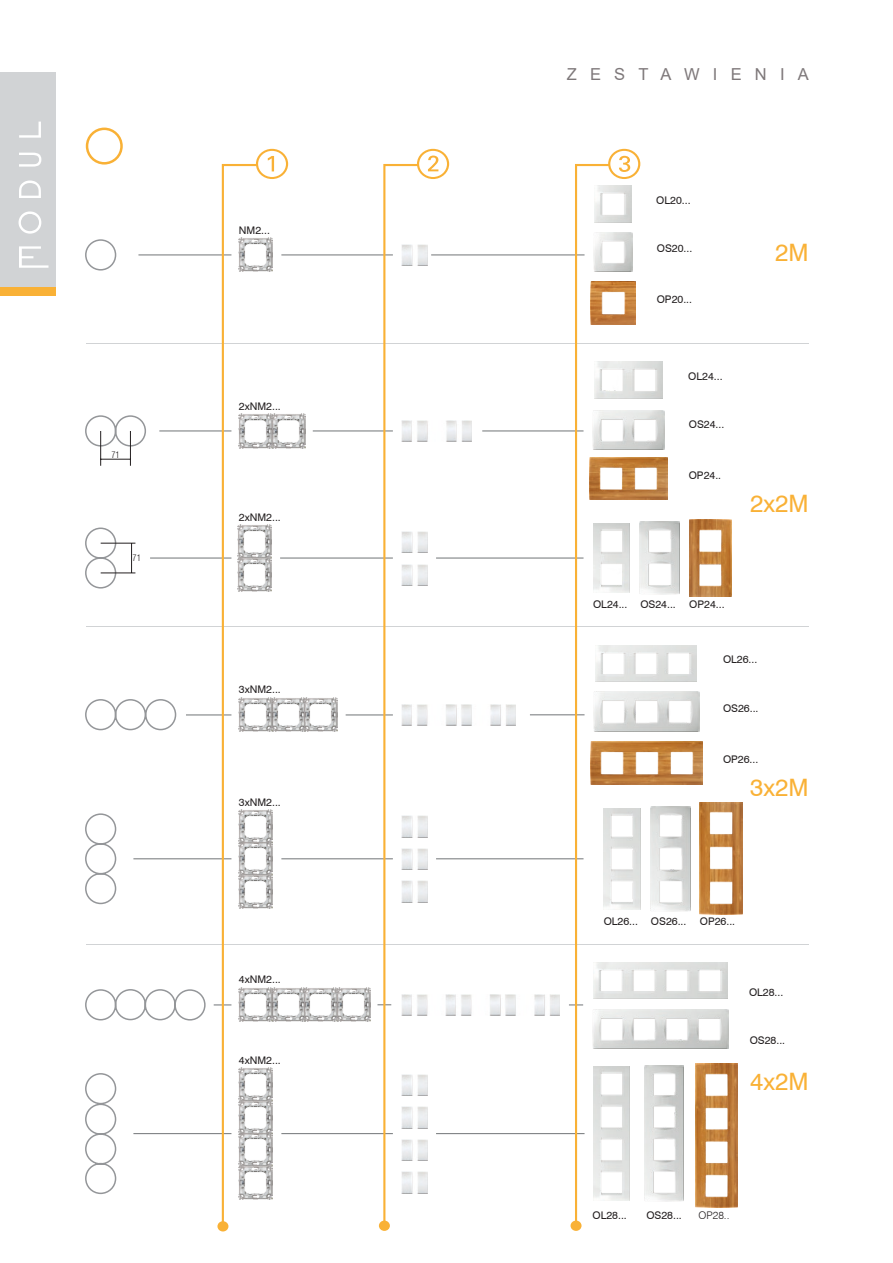
<style>
.page{position:relative;width:893px;height:1263px;background:#fff}
.page>*{position:absolute;margin:0;border:0;box-sizing:border-box;transform-origin:0 0}
.t1{font:24px "Swiss 721 BT";color:#f9b136}
.t2{font:16.5px "Arial";letter-spacing:.8em;color:#7e787a}
.t3{font:10.5px "Swiss 721 BT";color:#231f20}
.t4{font:300 10.5px "Swiss 721 BT";color:#231f20}
.t5{font:300 condensed 9px "Swiss 721 BT";color:#231f20}
</style>
<div class="page">
<hr style="left:138px;top:254px;width:93px;height:1px;background:#818486">
<hr style="left:281px;top:254px;width:112px;height:1px;background:#818486">
<hr style="left:431px;top:254px;width:154px;height:1px;background:#818486">
<img style="left:271px;top:238px;width:2px;height:34px">
<img style="left:446px;top:420px;width:25px;height:22px">
<hr style="left:159px;top:430px;width:72px;height:1px;background:#818486">
<hr style="left:313px;top:430px;width:80px;height:1px;background:#818486">
<hr style="left:482px;top:430px;width:101px;height:1px;background:#818486">
<hr style="left:186px;top:714px;width:45px;height:1px;background:#818486">
<hr style="left:346px;top:714px;width:47px;height:1px;background:#818486">
<hr style="left:530px;top:714px;width:55px;height:1px;background:#818486">
<img style="left:446px;top:704px;width:70px;height:21px">
<img style="left:445px;top:994px;width:114px;height:21px">
<img style="left:625px;top:962px;width:102px;height:37px">
<img style="left:625px;top:1009px;width:103px;height:39px">
<hr style="left:86px;top:343px;width:723px;height:1px;background:#d1d3d5">
<hr style="left:86px;top:626px;width:723px;height:1px;background:#d1d3d5">
<hr style="left:86px;top:944px;width:723px;height:1px;background:#d1d3d5">
<hr style="left:150px;top:557px;width:81px;height:2px;background:#818486">
<hr style="left:280px;top:557px;width:113px;height:2px;background:#818486">
<hr style="left:436px;top:557px;width:147px;height:2px;background:#818486">
<hr style="left:133px;top:858px;width:98px;height:1px;background:#818486">
<hr style="left:281px;top:858px;width:112px;height:1px;background:#818486">
<hr style="left:436px;top:858px;width:147px;height:1px;background:#818486">
<hr style="left:133px;top:1133px;width:98px;height:1px;background:#818486">
<hr style="left:281px;top:1133px;width:112px;height:1px;background:#818486">
<hr style="left:436px;top:1133px;width:149px;height:1px;background:#818486">
<img style="left:625px;top:1067px;width:5px;height:133px">
<img style="left:644px;top:1066px;width:39px;height:135px">
<img style="left:625px;top:281px;width:10px;height:43px">
<img style="left:625px;top:185px;width:6px;height:37px">
<img style="left:625px;top:232px;width:7px;height:39px">
<img style="left:625px;top:361px;width:38px;height:37px">
<img style="left:625px;top:410px;width:39px;height:40px">
<img style="left:625px;top:457px;width:42px;height:43px">
<img style="left:625px;top:524px;width:5px;height:68px">
<img style="left:640px;top:522px;width:39px;height:72px">
<img style="left:689px;top:519px;width:43px;height:78px">
<img style="left:625px;top:741px;width:77px;height:43px">
<img style="left:625px;top:645px;width:72px;height:37px">
<img style="left:625px;top:691px;width:74px;height:40px">
<img style="left:625px;top:808px;width:15px;height:101px">
<img style="left:650px;top:806px;width:40px;height:105px">
<img style="left:700px;top:803px;width:43px;height:112px">
<svg style="left:86px;top:128px;width:37px;height:37px"></svg>
<svg style="left:85px;top:239px;width:121px;height:956px"></svg>
<hr style="left:100px;top:431px;width:1px;height:35px;background:#231f20">
<hr style="left:130px;top:431px;width:1px;height:35px;background:#231f20">
<svg style="left:101px;top:459px;width:29px;height:1px"></svg>
<hr style="left:101px;top:543px;width:34px;height:1px;background:#231f20">
<hr style="left:101px;top:573px;width:34px;height:1px;background:#231f20">
<hr style="left:131px;top:543px;width:1px;height:30px;background:#231f20">
<svg style="left:382px;top:163px;width:51px;height:1057px"></svg>
<div style="left:379px;top:1220px;width:11px;height:11px;background:#f9b136;border-radius:50%"></div>
<svg style="left:417px;top:149px;width:32px;height:30px"></svg>
<div style="left:419px;top:151px;width:28px;height:26px;background:#fff;border-radius:50%"></div>
<svg style="left:428px;top:156px;width:10px;height:15px"></svg>
<svg style="left:574px;top:164px;width:51px;height:1064px"></svg>
<div style="left:571px;top:1220px;width:10px;height:11px;background:#f9b136;border-radius:50%"></div>
<svg style="left:608px;top:149px;width:32px;height:30px"></svg>
<div style="left:610px;top:151px;width:28px;height:26px;background:#fff;border-radius:50%"></div>
<svg style="left:619px;top:156px;width:11px;height:16px"></svg>
<svg style="left:221px;top:163px;width:50px;height:1065px"></svg>
<div style="left:217px;top:1221px;width:11px;height:10px;background:#f9b136;border-radius:50%"></div>
<svg style="left:256px;top:149px;width:32px;height:30px"></svg>
<div style="left:258px;top:151px;width:28px;height:26px;background:#fff;border-radius:50%"></div>
<svg style="left:268px;top:156px;width:6px;height:15px"></svg>
<img style="left:239px;top:414px;width:32px;height:34px">
<img style="left:271px;top:414px;width:34px;height:34px">
<img style="left:238px;top:525px;width:34px;height:32px">
<img style="left:238px;top:557px;width:34px;height:34px">
<img style="left:273px;top:698px;width:65px;height:34px">
<img style="left:239px;top:809px;width:34px;height:65px">
<img style="left:239px;top:698px;width:34px;height:34px">
<img style="left:239px;top:874px;width:34px;height:34px">
<img style="left:273px;top:988px;width:63px;height:34px">
<img style="left:239px;top:1068px;width:34px;height:32px">
<img style="left:239px;top:1100px;width:34px;height:65px">
<img style="left:239px;top:988px;width:34px;height:34px">
<img style="left:336px;top:988px;width:34px;height:34px">
<img style="left:239px;top:1165px;width:34px;height:34px">
<img style="left:695px;top:1064px;width:43px;height:143px">
<div style="left:0;top:72px;width:55px;height:215px;background:#d1d3d5"></div>
<div style="left:0;top:287px;width:55px;height:9px;background:#f9b136"></div>
<svg style="left:19px;top:122px;width:30px;height:146px"></svg>
<p class="t5" style="left:111px;top:449px;width:10px">71</p>
<p class="t5" style="left:133px;top:552px;width:10px">71</p>
<p class="t3" style="left:239px;top:224px;width:33px">NM2...</p>
<p class="t3" style="left:239px;top:400px;width:43px">2xNM2...</p>
<p class="t3" style="left:239px;top:510px;width:43px">2xNM2...</p>
<p class="t3" style="left:239px;top:683px;width:43px">3xNM2...</p>
<p class="t3" style="left:239px;top:796px;width:43px">3xNM2...</p>
<p class="t3" style="left:239px;top:973px;width:43px">4xNM2...</p>
<p class="t3" style="left:239px;top:1053px;width:43px">4xNM2...</p>
<h2 class="t2" style="left:567px;top:63px;width:244px">ZESTAWIENIA</h2>
<p class="t3" style="left:656px;top:194px;width:36px">OL20...</p>
<p class="t3" style="left:657px;top:242px;width:37px">OS20...</p>
<p class="t3" style="left:657px;top:293px;width:37px">OP20...</p>
<p class="t3" style="left:688px;top:370px;width:36px">OL24...</p>
<p class="t3" style="left:689px;top:418px;width:37px">OS24...</p>
<p class="t3" style="left:689px;top:469px;width:34px">OP24..</p>
<h1 class="t1" style="left:775px;top:238px;width:35px">2M</h1>
<h1 class="t1" style="left:750px;top:489px;width:60px">2x2M</h1>
<p class="t3" style="left:593px;top:598px;width:84px">OL24... OS24...</p>
<p class="t3" style="left:689px;top:598px;width:37px">OP24...</p>
<p class="t3" style="left:723px;top:653px;width:36px">OL26...</p>
<p class="t3" style="left:723px;top:701px;width:37px">OS26...</p>
<p class="t3" style="left:723px;top:753px;width:37px">OP26...</p>
<h1 class="t1" style="left:750px;top:773px;width:60px">3x2M</h1>
<p class="t3" style="left:604px;top:915px;width:84px">OL26... OS26...</p>
<p class="t3" style="left:700px;top:915px;width:37px">OP26...</p>
<p class="t3" style="left:749px;top:986px;width:36px">OL28...</p>
<p class="t3" style="left:750px;top:1034px;width:37px">OS28...</p>
<h1 class="t1" style="left:750px;top:1067px;width:60px">4x2M</h1>
<p class="t3" style="left:593px;top:1209px;width:36px">OL28...</p>
<p class="t3" style="left:646px;top:1209px;width:37px">OS28...</p>
<p class="t4" style="left:698px;top:1209px;width:33px">OP28..</p>
</div>
